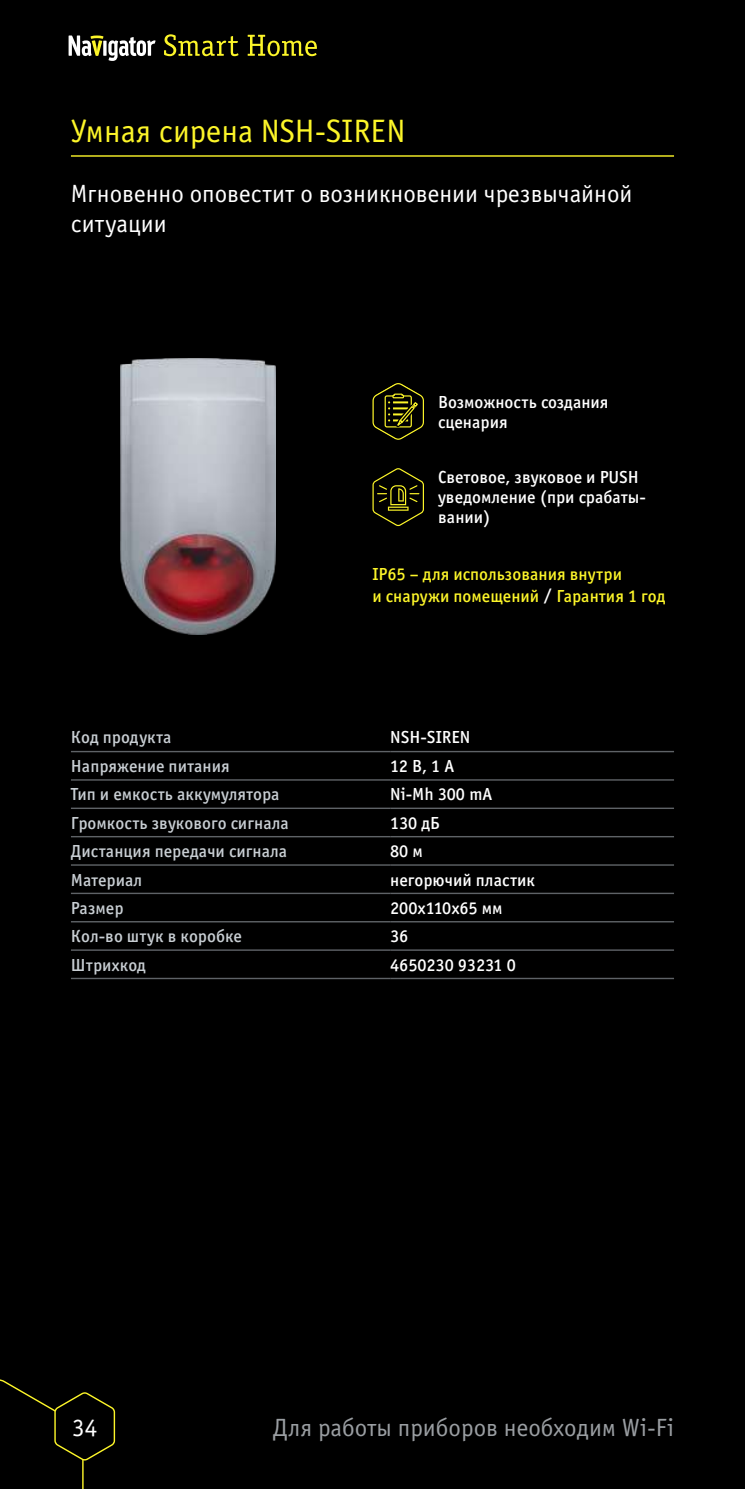
<style>
.page{position:relative;width:745px;height:1489px;background:#fff}
.page>*{position:absolute;margin:0;border:0;box-sizing:border-box;transform-origin:0 0}
.t1{font:32.5px "Officina Sans Book ITC";color:#fcf529}
.t2{font:25px/30px "Officina Sans Book ITC";color:#fff}
.t3{font:25px "Officina Sans Book ITC";color:#9a9ea2}
.t4{font:17.5px/20px "Officina Sans Medium ITC";color:#fff}
.t5{font:17.5px "Officina Sans Medium ITC";color:#c8ced3}
.t6{font:17.5px/22.5px "Officina Sans Medium ITC";color:#fcf529}
.s1{color:#fff}
</style>
<div class="page">
<div style="left:0;top:0;width:744px;height:1488px;background:#000"></div>
<svg style="left:0;top:1379px;width:115px;height:109px"></svg>
<svg style="left:68px;top:35px;width:87px;height:26px"></svg>
<svg style="left:164px;top:34px;width:74px;height:22px"></svg>
<svg style="left:247px;top:35px;width:70px;height:21px"></svg>
<hr style="left:71px;top:750px;width:319px;height:2px;background:#5e6266">
<hr style="left:390px;top:750px;width:283px;height:2px;background:#5e6266">
<hr style="left:71px;top:779px;width:319px;height:1px;background:#5e6266">
<hr style="left:390px;top:779px;width:283px;height:1px;background:#5e6266">
<hr style="left:71px;top:807px;width:319px;height:2px;background:#5e6266">
<hr style="left:390px;top:807px;width:283px;height:2px;background:#5e6266">
<hr style="left:71px;top:836px;width:319px;height:1px;background:#5e6266">
<hr style="left:390px;top:836px;width:283px;height:1px;background:#5e6266">
<hr style="left:71px;top:864px;width:319px;height:1px;background:#5e6266">
<hr style="left:390px;top:864px;width:283px;height:1px;background:#5e6266">
<hr style="left:71px;top:892px;width:319px;height:2px;background:#5e6266">
<hr style="left:390px;top:892px;width:283px;height:2px;background:#5e6266">
<hr style="left:71px;top:921px;width:319px;height:1px;background:#5e6266">
<hr style="left:390px;top:921px;width:283px;height:1px;background:#5e6266">
<hr style="left:71px;top:949px;width:319px;height:1px;background:#5e6266">
<hr style="left:390px;top:949px;width:283px;height:1px;background:#5e6266">
<hr style="left:71px;top:977px;width:319px;height:2px;background:#5e6266">
<hr style="left:390px;top:977px;width:283px;height:2px;background:#5e6266">
<hr style="left:71px;top:155px;width:602px;height:2px;background:#fcf529">
<img style="left:120px;top:358px;width:155px;height:276px">
<svg style="left:372px;top:383px;width:51px;height:57px"></svg>
<svg style="left:372px;top:468px;width:51px;height:58px"></svg>
<h1 class="t1" style="left:71px;top:109px;width:336px">Умная сирена NSH-SIREN</h1>
<h2 class="t2" style="left:71px;top:178px;width:562px">Мгновенно оповестит о возникновении чрезвычайной ситуации</h2>
<p class="t4" style="left:438px;top:391px;width:172px">Возможность создания сценария</p>
<p class="t4" style="left:438px;top:466px;width:209px">Световое, звуковое и PUSH уведомление (при срабаты&shy;вании)</p>
<p class="t6" style="left:372px;top:562px;width:294px">IP65 – для использования внутри<br>и снаружи помещений <span class="s1">/</span> Гарантия 1 год</p>
<p class="t5" style="left:71px;top:725px;width:102px">Код продукта</p>
<p class="t4" style="left:390px;top:726px;width:82px">NSH-SIREN</p>
<p class="t5" style="left:71px;top:754px;width:160px">Напряжение питания</p>
<p class="t4" style="left:390px;top:755px;width:65px">12 В, 1 А</p>
<p class="t5" style="left:71px;top:782px;width:210px">Тип и емкость аккумулятора</p>
<p class="t4" style="left:390px;top:783px;width:104px">Ni-Mh 300 mA</p>
<p class="t5" style="left:71px;top:811px;width:219px">Громкость звукового сигнала</p>
<p class="t4" style="left:390px;top:812px;width:51px">130 дБ</p>
<p class="t5" style="left:71px;top:839px;width:218px">Дистанция передачи сигнала</p>
<p class="t4" style="left:390px;top:840px;width:34px">80 м</p>
<p class="t5" style="left:71px;top:867px;width:73px">Материал</p>
<p class="t4" style="left:390px;top:868px;width:146px">негорючий пластик</p>
<p class="t5" style="left:71px;top:896px;width:54px">Размер</p>
<p class="t4" style="left:390px;top:897px;width:114px">200х110х65 мм</p>
<p class="t5" style="left:71px;top:924px;width:172px">Кол-во штук в коробке</p>
<p class="t4" style="left:390px;top:925px;width:20px">36</p>
<p class="t5" style="left:71px;top:952px;width:76px">Штрихкод</p>
<p class="t4" style="left:390px;top:953px;width:127px">4650230 93231 0</p>
<h2 class="t2" style="left:72px;top:1411px;width:27px">34</h2>
<h2 class="t3" style="left:272px;top:1411px;width:402px">Для работы приборов необходим Wi-Fi</h2>
</div>
